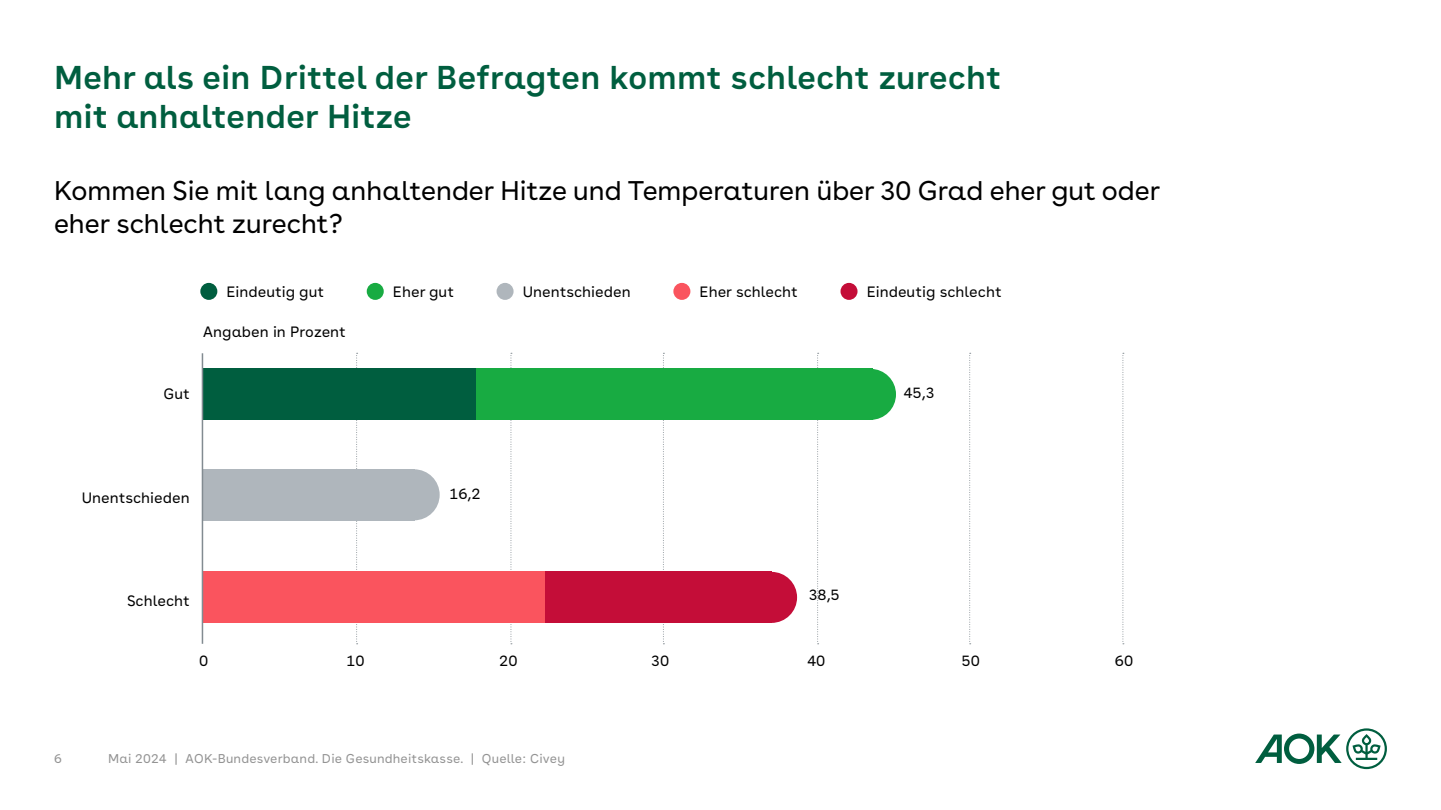
<style>
.page{position:relative;width:1441px;height:810px;background:#fff}
.page>*{position:absolute;margin:0;border:0;box-sizing:border-box;transform-origin:0 0}
.t1{font:600 33px/39.6px "AOK Buenos Aires Text";color:#005e3f}
.t2{font:27px/32.4px "AOK Buenos Aires";color:#000}
.t3{font:15px "AOK Buenos Aires Text";color:#000}
.t4{font:12.75px "AOK Buenos Aires Text";letter-spacing:.01em;color:#939393}
</style>
<div class="page">
<svg style="left:1255px;top:728px;width:131px;height:41px"></svg>
<svg style="left:356px;top:353px;width:1px;height:291px"></svg>
<svg style="left:510px;top:353px;width:2px;height:291px"></svg>
<svg style="left:663px;top:353px;width:1px;height:291px"></svg>
<svg style="left:817px;top:353px;width:1px;height:291px"></svg>
<svg style="left:969px;top:353px;width:1px;height:291px"></svg>
<svg style="left:1122px;top:353px;width:1px;height:291px"></svg>
<div style="left:203px;top:369px;width:273px;height:51px;background:#005e3f"></div>
<div style="left:203px;top:572px;width:341px;height:51px;background:#fa545e"></div>
<div style="left:203px;top:469px;width:212px;height:51px;background:#afb6bc"></div>
<div style="left:476px;top:369px;width:396px;height:51px;background:#18ab42"></div>
<div style="left:544px;top:572px;width:227px;height:51px;background:#c40d38"></div>
<div style="left:200px;top:283px;width:17px;height:17px;background:#005e3f;border-radius:50%"></div>
<div style="left:366px;top:283px;width:17px;height:17px;background:#18ab42;border-radius:50%"></div>
<div style="left:496px;top:283px;width:17px;height:17px;background:#afb6bc;border-radius:50%"></div>
<div style="left:673px;top:283px;width:17px;height:17px;background:#fa545e;border-radius:50%"></div>
<div style="left:840px;top:283px;width:17px;height:17px;background:#c40d38;border-radius:50%"></div>
<div style="left:844px;top:369px;width:51px;height:51px;background:#18ab42;border-radius:50%"></div>
<div style="left:388px;top:469px;width:51px;height:51px;background:#afb6bc;border-radius:50%"></div>
<div style="left:746px;top:572px;width:51px;height:51px;background:#c40d38;border-radius:50%"></div>
<hr style="left:202px;top:353px;width:1px;height:291px;background:#828b91">
<h1 class="t1" style="left:54px;top:54px;width:948px">Mehr als ein Drittel der Befragten kommt schlecht zurecht mit anhaltender Hitze</h1>
<h2 class="t2" style="left:54px;top:172px;width:1107px">Kommen Sie mit lang anhaltender Hitze und Temperaturen über 30 Grad eher gut oder eher schlecht zurecht?</h2>
<p class="t3" style="left:226px;top:279px;width:99px">Eindeutig gut</p>
<p class="t3" style="left:393px;top:279px;width:63px">Eher gut</p>
<p class="t3" style="left:522px;top:279px;width:109px">Unentschieden</p>
<p class="t3" style="left:699px;top:279px;width:100px">Eher schlecht</p>
<p class="t3" style="left:866px;top:279px;width:136px">Eindeutig schlecht</p>
<p class="t3" style="left:203px;top:319px;width:145px">Angaben in Prozent</p>
<p class="t3" style="left:163px;top:382px;width:28px">Gut</p>
<p class="t3" style="left:903px;top:381px;width:33px">45,3</p>
<p class="t3" style="left:82px;top:485px;width:109px">Unentschieden</p>
<p class="t3" style="left:449px;top:482px;width:33px">16,2</p>
<p class="t3" style="left:127px;top:589px;width:64px">Schlecht</p>
<p class="t3" style="left:808px;top:583px;width:33px">38,5</p>
<p class="t3" style="left:199px;top:649px;width:11px">0</p>
<p class="t3" style="left:346px;top:649px;width:20px">10</p>
<p class="t3" style="left:499px;top:649px;width:20px">20</p>
<p class="t3" style="left:650px;top:649px;width:20px">30</p>
<p class="t3" style="left:806px;top:649px;width:20px">40</p>
<p class="t3" style="left:961px;top:649px;width:20px">50</p>
<p class="t3" style="left:1114px;top:649px;width:20px">60</p>
<p class="t4" style="left:54px;top:748px;width:9px">6</p>
<p class="t4" style="left:108px;top:748px;width:458px">Mai 2024 | AOK-Bundesverband. Die Gesundheitskasse. | Quelle: Civey</p>
</div>
